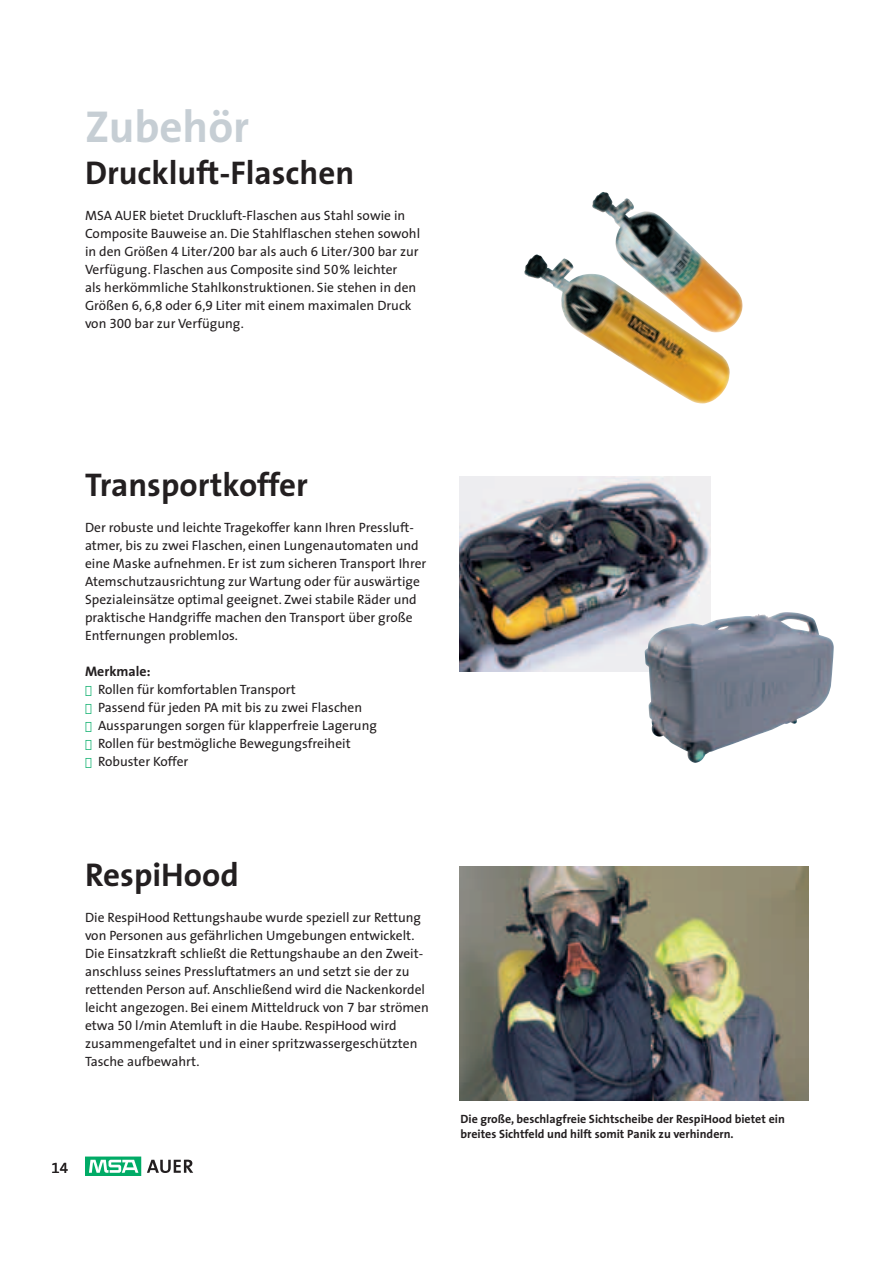
<style>
.page{position:relative;width:893px;height:1263px;background:#fff}
.page>*{position:absolute;margin:0;border:0;box-sizing:border-box;transform-origin:0 0}
.t1{font:700 45px "The Sans Spezial";color:#c6ced4}
.t2{font:700 33px "The Sans Spezial";color:#231f20}
.t3{font:15px "The Sans Spezial";color:#231f20}
.t4{font:700 13.8px "The Sans Spezial";color:#231f20}
.t5{font:13.5px/18px "The Sans Spezial";color:#231f20}
.t6{font:700 12px/15px "The Sans Spezial";color:#231f20}
</style>
<div class="page">
<svg style="left:147px;top:1160px;width:46px;height:13px"></svg>
<svg style="left:87px;top:1159px;width:52px;height:14px"></svg>
<div style="left:85px;top:1157px;width:56px;height:18px;border:1px solid #00ab66"></div>
<svg style="left:89px;top:1160px;width:49px;height:13px"></svg>
<img style="left:592px;top:192px;width:150px;height:136px">
<img style="left:524px;top:254px;width:206px;height:150px">
<img style="left:459px;top:477px;width:251px;height:195px">
<img style="left:650px;top:612px;width:184px;height:151px">
<img style="left:459px;top:867px;width:349px;height:234px">
<h1 class="t1" style="left:85px;top:110px;width:166px">Zubehör</h1>
<h2 class="t2" style="left:85px;top:160px;width:271px">Druckluft-Flaschen</h2>
<p class="t5" style="left:85px;top:208px;width:337px">MSA AUER bietet Druckluft-Flaschen aus Stahl sowie in Composite Bauweise an. Die Stahlflaschen stehen sowohl in den Größen 4 Liter/200 bar als auch 6 Liter/300 bar zur Verfügung. Flaschen aus Composite sind 50% leichter<br>als herkömmliche Stahlkonstruktionen. Sie stehen in den Größen 6, 6,8 oder 6,9 Liter mit einem maximalen Druck von 300 bar zur Verfügung.</p>
<h2 class="t2" style="left:85px;top:472px;width:224px">Transportkoffer</h2>
<p class="t5" style="left:85px;top:520px;width:343px">Der robuste und leichte Tragekoffer kann Ihren Pressluft - atmer, bis zu zwei Flaschen, einen Lungenautomaten und eine Maske aufnehmen. Er ist zum sicheren Transport Ihrer Atemschutzausrichtung zur Wartung oder für auswärtige Spezialeinsätze optimal geeignet. Zwei stabile Räder und praktische Handgriffe machen den Transport über große Entfernungen problemlos.</p>
<p class="t4" style="left:85px;top:666px;width:67px">Merkmale:</p>
<p class="t5" style="left:98px;top:682px;width:280px">Rollen für komfortablen Transport<br>Passend für jeden PA mit bis zu zwei Flaschen Aussparungen sorgen für klapperfreie Lagerung Rollen für bestmögliche Bewegungsfreiheit Robuster Koffer</p>
<h2 class="t2" style="left:85px;top:862px;width:155px">RespiHood</h2>
<p class="t5" style="left:85px;top:910px;width:345px">Die RespiHood Rettungshaube wurde speziell zur Rettung von Personen aus gefährlichen Umgebungen entwickelt.<br>Die Einsatzkraft schließt die Rettungshaube an den Zweit - anschluss seines Pressluftatmers an und setzt sie der zu rettenden Person auf. Anschließend wird die Nackenkordel leicht angezogen. Bei einem Mitteldruck von 7 bar strömen etwa 50 l/min Atemluft in die Haube. RespiHood wird zusammengefaltet und in einer spritzwassergeschützten Tasche aufbewahrt.</p>
<p class="t3" style="left:52px;top:1162px;width:18px">14</p>
<p class="t6" style="left:460px;top:1113px;width:326px">Die große, beschlagfreie Sichtscheibe der RespiHood bietet ein breites Sichtfeld und hilft somit Panik zu verhindern.</p>
</div>
